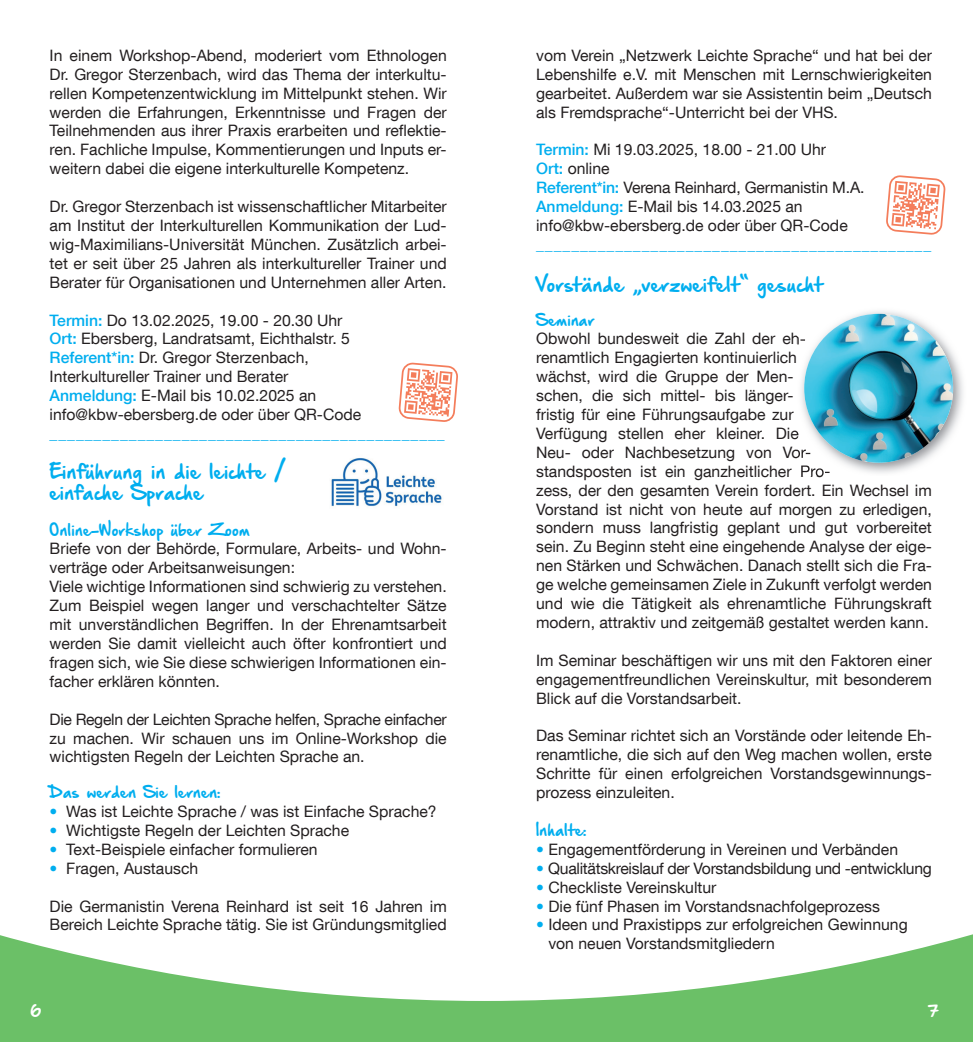
<style>
.page{position:relative;width:973px;height:1042px;background:#fff}
.page>*{position:absolute;margin:0;border:0;box-sizing:border-box;transform-origin:0 0}
.t1{font:17.5px/21px "Hand Of Sean Demo";color:#00aeef}
.t2{font:15.75px/18.9px "Helvetica Neue LT Com";color:#231f20;text-align:justify}
.t3{font:15.75px "Helvetica Neue LT Com";color:#00aeef}
.t4{font:15.75px "Helvetica Neue LT Com";letter-spacing:-.02em;color:#231f20}
.t5{font:14px "Hand Of Sean Demo";color:#00aeef}
.t6{font:14px "Hand Of Sean Demo";color:#fff}
.s1{font-weight:500;color:#00aeef}
.s2{color:#00aeef}
</style>
<div class="page">
<svg style="left:0;top:934px;width:972px;height:108px;fill:#6bc067"></svg>
<svg style="left:886px;top:175px;width:60px;height:60px"></svg>
<svg style="left:398px;top:362px;width:60px;height:60px"></svg>
<img style="left:798px;top:311px;width:165px;height:162px">
<svg style="left:797px;top:333px;width:7px;height:12px"></svg>
<img style="left:797px;top:447px;width:13px;height:14px">
<img style="left:798px;top:465px;width:31px;height:11px">
<img style="left:804px;top:314px;width:148px;height:149px;border-radius:74px">
<img style="left:331px;top:458px;width:111px;height:49px">
<p class="t2" style="left:50px;top:45px;width:398px">In einem Workshop-Abend, moderiert vom Ethnologen Dr. Gregor Sterzenbach, wird das Thema der interkultu&shy;rellen Kompetenzentwicklung im Mittelpunkt stehen. Wir werden die Erfahrungen, Erkenntnisse und Fragen der Teilnehmenden aus ihrer Praxis erarbeiten und reflektie&shy;ren. Fachliche Impulse, Kommentierungen und Inputs er&shy;weitern dabei die eigene interkulturelle Kompetenz.</p>
<p class="t2" style="left:50px;top:197px;width:398px">Dr. Gregor Sterzenbach ist wissenschaftlicher Mitarbeiter am Institut der Interkulturellen Kommunikation der Lud&shy;wig-Maximilians-Universität München. Zusätzlich arbei&shy;tet er seit über 25 Jahren als interkultureller Trainer und Berater für Organisationen und Unternehmen aller Arten.</p>
<p class="t2" style="left:50px;top:310px;width:313px;text-align:left"><span class="s1">Termin:</span> Do 13.02.2025, 19.00 - 20.30 Uhr <span class="s1">Ort:</span> Ebersberg, Landratsamt, Eichthalstr. 5<br><span class="s1">Referent*in:</span> Dr. Gregor Sterzenbach, Interkultureller Trainer und Berater <span class="s1">Anmeldung:</span> E-Mail bis 10.02.2025 an info@kbw-ebersberg.de oder über QR-Code</p>
<p class="t3" style="left:50px;top:424px;width:396px">_____________________________________________</p>
<p class="t1" style="left:50px;top:462px;width:238px">Einführung in die leichte / einfache Sprache</p>
<p class="t5" style="left:50px;top:522px;width:202px">Online-Workshop über Zoom</p>
<p class="t2" style="left:50px;top:539px;width:398px;text-align:left">Briefe von der Behörde, Formulare, Arbeits- und Wohn&shy;verträge oder Arbeitsanweisungen:<br>Viele wichtige Informationen sind schwierig zu verstehen.<br>Zum Beispiel wegen langer und verschachtelter Sätze mit unverständlichen Begriffen. In der Ehrenamtsarbeit werden Sie damit vielleicht auch öfter konfrontiert und fragen sich, wie Sie diese schwierigen Informationen ein&shy;facher erklären könnten.</p>
<p class="t2" style="left:50px;top:709px;width:398px">Die Regeln der Leichten Sprache helfen, Sprache einfacher zu machen. Wir schauen uns im Online-Workshop die wichtigsten Regeln der Leichten Sprache an.</p>
<p class="t5" style="left:50px;top:785px;width:173px">Das werden Sie lernen:</p>
<p class="t2" style="left:50px;top:801px;width:388px"><span class="s2">•</span> Was ist Leichte Sprache / was ist Einfache Sprache?</p>
<p class="t2" style="left:50px;top:820px;width:301px"><span class="s2">•</span> Wichtigste Regeln der Leichten Sprache</p>
<p class="t2" style="left:50px;top:839px;width:269px"><span class="s2">•</span> Text-Beispiele einfacher formulieren</p>
<p class="t2" style="left:50px;top:858px;width:150px"><span class="s2">•</span> Fragen, Austausch</p>
<p class="t2" style="left:50px;top:896px;width:398px">Die Germanistin Verena Reinhard ist seit 16 Jahren im<br>Bereich Leichte Sprache tätig. Sie ist Gründungsmitglied</p>
<p class="t2" style="left:536px;top:45px;width:397px">vom Verein „Netzwerk Leichte Sprache“ und hat bei der Lebenshilfe e.V. mit Menschen mit Lernschwierigkeiten gearbeitet. Außerdem war sie Assistentin beim „Deutsch als Fremdsprache“-Unterricht bei der VHS.</p>
<p class="t2" style="left:536px;top:140px;width:330px;text-align:left"><span class="s1">Termin:</span> Mi 19.03.2025, 18.00 - 21.00 Uhr<br><span class="s1">Ort:</span> online<br><span class="s1">Referent*in:</span> Verena Reinhard, Germanistin M.A.<br><span class="s1">Anmeldung:</span> E-Mail bis 14.03.2025 an info@kbw-ebersberg.de oder über QR-Code</p>
<p class="t3" style="left:536px;top:235px;width:396px">_____________________________________________</p>
<p class="t1" style="left:536px;top:275px;width:288px">Vorstände „verzweifelt“ gesucht</p>
<p class="t5" style="left:536px;top:312px;width:60px">Seminar</p>
<p class="t2" style="left:536px;top:329px;width:397px;text-align:left">Obwohl bundesweit die Zahl der eh-<br>renamtlich Engagierten kontinuierlich<br>wächst, wird die Gruppe der Men-<br>schen, die sich mittel- bis länger-<br>fristig für eine Führungsaufgabe zur<br>Verfügung stellen eher kleiner. Die<br>Neu- oder Nachbesetzung von Vor-<br>standsposten ist ein ganzheitlicher Pro-<br>zess, der den gesamten Verein fordert. Ein Wechsel im Vorstand ist nicht von heute auf morgen zu erledigen, sondern muss langfristig geplant und gut vorbereitet sein. Zu Beginn steht eine eingehende Analyse der eige&shy;nen Stärken und Schwächen. Danach stellt sich die Fra&shy;ge welche gemeinsamen Ziele in Zukunft verfolgt werden und wie die Tätigkeit als ehrenamtliche Führungskraft modern, attraktiv und zeitgemäß gestaltet werden kann.</p>
<p class="t2" style="left:536px;top:650px;width:397px">Im Seminar beschäftigen wir uns mit den Faktoren einer engagementfreundlichen Vereinskultur, mit besonderem Blick auf die Vorstandsarbeit.</p>
<p class="t2" style="left:536px;top:726px;width:397px">Das Seminar richtet sich an Vorstände oder leitende Eh&shy;renamtliche, die sich auf den Weg machen wollen, erste Schritte für einen erfolgreichen Vorstandsgewinnungs&shy;prozess einzuleiten.</p>
<p class="t5" style="left:536px;top:823px;width:52px">Inhalte:</p>
<p class="t2" style="left:536px;top:839px;width:363px"><span class="s2">•</span> Engagementförderung in Vereinen und Verbänden</p>
<p class="t4" style="left:536px;top:858px;width:397px"><span class="s2">•</span> Qualitätskreislauf der Vorstandsbildung und -entwicklung</p>
<p class="t2" style="left:536px;top:877px;width:182px"><span class="s2">•</span> Checkliste Vereinskultur</p>
<p class="t2" style="left:536px;top:896px;width:345px"><span class="s2">•</span> Die fünf Phasen im Vorstandsnachfolgeprozess</p>
<p class="t2" style="left:548px;top:915px;width:361px;text-indent:-12px"><span class="s2">•</span> Ideen und Praxistipps zur erfolgreichen Gewinnung von neuen Vorstandsmitgliedern</p>
<p class="t6" style="left:30px;top:1004px;width:13px">6</p>
<p class="t6" style="left:928px;top:1004px;width:12px">7</p>
</div>
